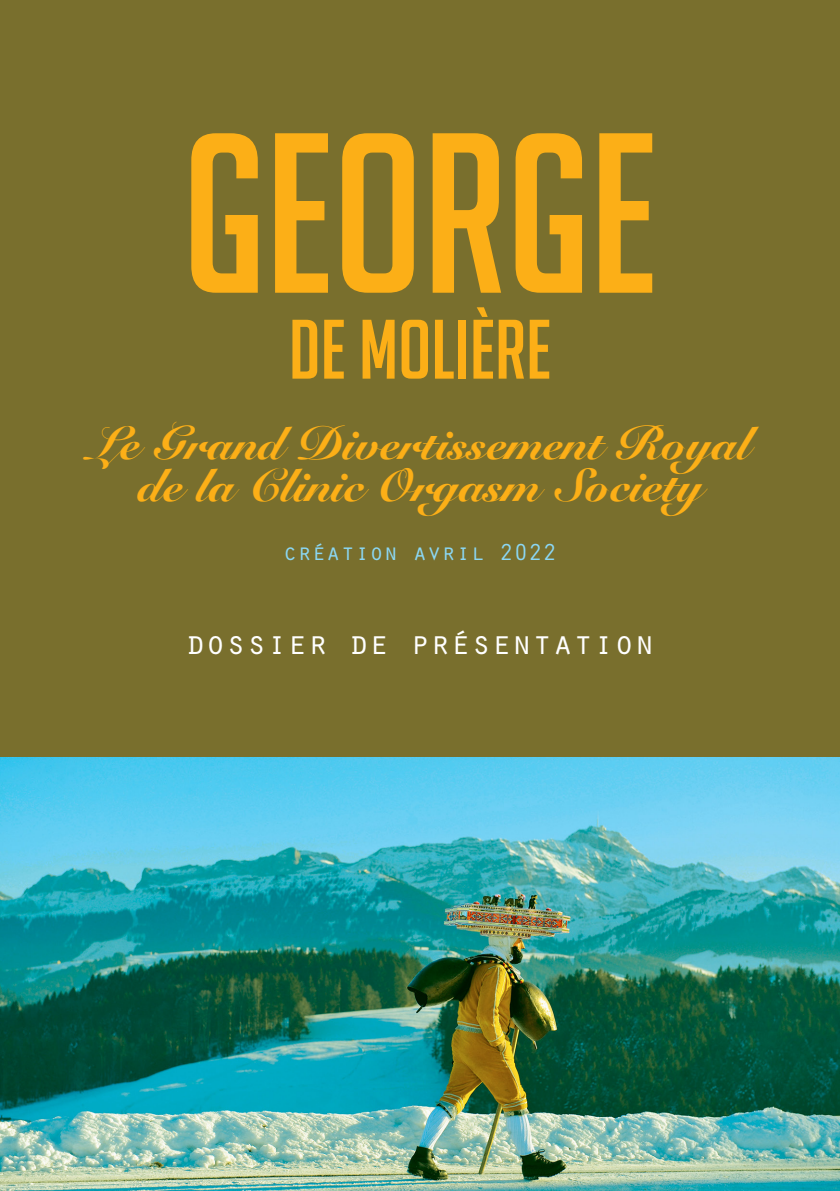
<style>
.page{position:relative;width:840px;height:1191px;background:#fff}
.page>*{position:absolute;margin:0;border:0;box-sizing:border-box;transform-origin:0 0}
.t1{font:222px "Big Noodle Titling";color:#fcaf17}
.t2{font:82px "Big Noodle Titling";color:#fcaf17}
.t3{font:900 46px/42px "Snell Roundhand";color:#fcaf17;text-align:center}
.t4{font:34px "Orator Std";color:#fff}
.t5{font:24px "Orator Std";color:#8bd7f4}
</style>
<div class="page">
<div style="left:0;top:0;width:839px;height:1191px;background:#796f2d"></div>
<img style="left:0;top:757px;width:839px;height:434px">
<h1 class="t1" style="left:182px;top:94px;width:476px">GEORGE</h1>
<h2 class="t2" style="left:288px;top:305px;width:264px">DE MOLIÈRE</h2>
<p class="t3" style="left:90px;top:422px;width:660px">Le Grand Divertissement Royal de la Clinic Orgasm Society</p>
<p class="t5" style="left:283px;top:535px;width:275px">création avril 2022</p>
<p class="t4" style="left:185px;top:618px;width:471px">dossier de présentation</p>
</div>
